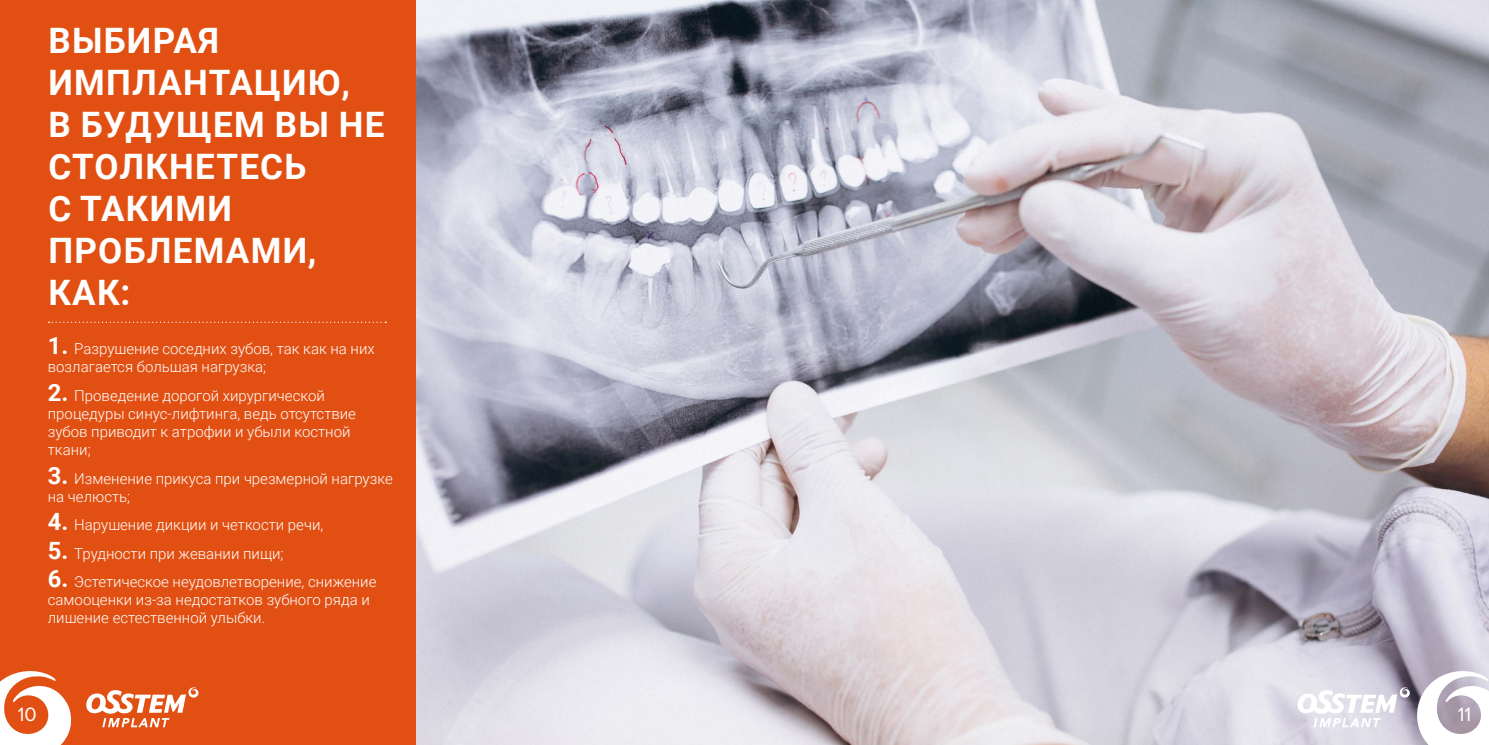
<style>
.page{position:relative;width:1489px;height:745px;background:#fff}
.page>*{position:absolute;margin:0;border:0;box-sizing:border-box;transform-origin:0 0}
.t1{font:700 35px/42px "Roboto";letter-spacing:.035em;color:#fff}
.t2{font:20px "Proxima Nova A";color:#fff}
.t3{font:300 15px/18px "Roboto";color:#fff}
.s1{font-weight:700;font-size:23.75px}
</style>
<div class="page">
<img style="left:416px;top:0;width:1072px;height:744px">
<div style="left:0;top:0;width:416px;height:744px;background:#e15012"></div>
<svg style="left:48px;top:321px;width:338px;height:2px"></svg>
<svg style="left:0;top:671px;width:72px;height:73px"></svg>
<svg style="left:86px;top:687px;width:113px;height:39px"></svg>
<svg style="left:1296px;top:668px;width:192px;height:76px"></svg>
<h1 class="t1" style="left:48px;top:18px;width:337px">ВЫБИРАЯ<br>ИМПЛАНТАЦИЮ,<br>В БУДУЩЕМ ВЫ НЕ<br>СТОЛКНЕТЕСЬ<br>С ТАКИМИ<br>ПРОБЛЕМАМИ,<br>КАК:</h1>
<p class="t3" style="left:48px;top:339px;width:328px"><span class="s1">1.</span> Разрушение соседних зубов, так как на них возлагается большая нагрузка;</p>
<p class="t3" style="left:48px;top:386px;width:310px"><span class="s1">2.</span> Проведение дорогой хирургической процедуры синус-лифтинга, ведь отсутствие зубов приводит к атрофии и убыли костной ткани;</p>
<p class="t3" style="left:48px;top:468px;width:346px"><span class="s1">3.</span> Изменение прикуса при чрезмерной нагрузке на челюсть;</p>
<p class="t3" style="left:48px;top:515px;width:277px"><span class="s1">4.</span> Нарушение дикции и четкости речи,</p>
<p class="t3" style="left:48px;top:543px;width:237px"><span class="s1">5.</span> Трудности при жевании пищи;</p>
<p class="t3" style="left:48px;top:572px;width:330px"><span class="s1">6.</span> Эстетическое неудовлетворение, снижение самооценки из-за недостатков зубного ряда и лишение естественной улыбки.</p>
<h2 class="t2" style="left:18px;top:702px;width:21px">10</h2>
<h2 class="t2" style="left:1457px;top:702px;width:15px">11</h2>
</div>
